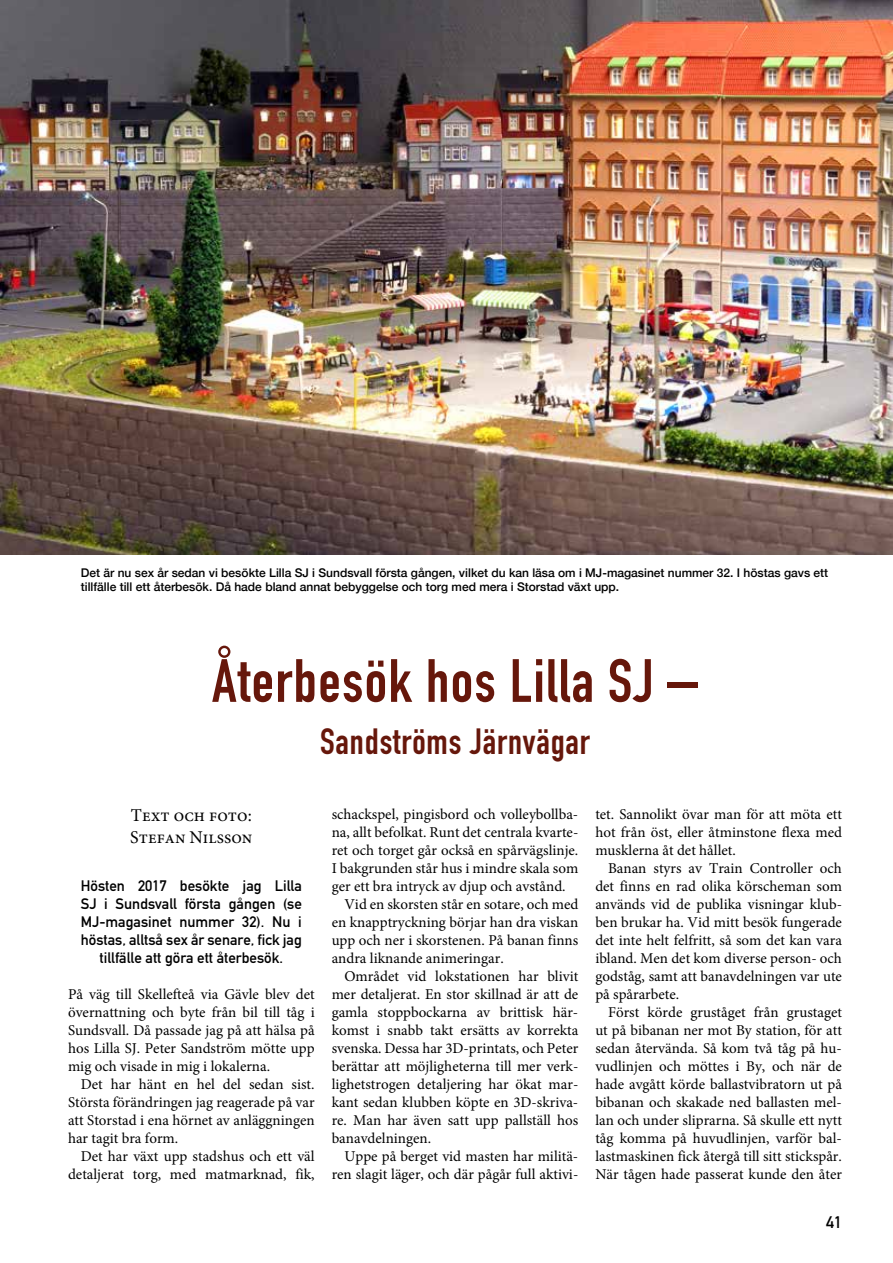
<style>
.page{position:relative;width:893px;height:1263px;background:#fff}
.page>*{position:absolute;margin:0;border:0;box-sizing:border-box;transform-origin:0 0}
.t1{font:60px "DIN Engschrift Std";letter-spacing:.025em;color:#66170b}
.t2{font:36px "DIN Engschrift Std";letter-spacing:.025em;color:#66170b}
.t3{font:18px/21.6px "Minion Pro";color:#000}
.t4{font:16.5px "DIN Mittelschrift Std";color:#000}
.t5{font:15px/18px "Minion Pro";color:#000;text-align:justify}
.t6{font:15px/18px "DIN Mittelschrift Std";color:#000;text-align:center}
.t7{font:500 12px/14.4px "Helvetica Neue";color:#000}
</style>
<div class="page">
<img style="left:0;top:0;width:893px;height:555px">
<p class="t7" style="left:81px;top:565px;width:749px">Det är nu sex år sedan vi besökte Lilla SJ i Sundsvall första gången, vilket du kan läsa om i MJ-magasinet nummer 32. I höstas gavs ett tillfälle till ett återbesök. Då hade bland annat bebyggelse och torg med mera i Storstad växt upp.</p>
<h1 class="t1" style="left:212px;top:646px;width:487px">Återbesök hos Lilla SJ –</h1>
<h2 class="t2" style="left:320px;top:720px;width:271px">Sandströms Järnvägar</h2>
<p class="t3" style="left:130px;top:804px;width:124px">Text och foto:<br>Stefan Nilsson</p>
<p class="t6" style="left:81px;top:877px;width:223px">Hösten 2017 besökte jag Lilla<br>SJ i Sundsvall första gången (se<br>MJ-magasinet nummer 32). Nu i höstas, alltså sex år senare, fick jag tillfälle att göra ett återbesök.</p>
<p class="t5" style="left:68px;top:985px;width:248px">På väg till Skellefteå via Gävle blev det övernattning och byte från bil till tåg i Sundsvall. Då passade jag på att hälsa på hos Lilla SJ. Peter Sandström mötte upp mig och visade in mig i lokalerna.</p>
<p class="t5" style="left:68px;top:1075px;width:248px;text-indent:13px">Det har hänt en hel del sedan sist.<br>Största förändringen jag reagerade på var att Storstad i ena hörnet av anläggningen har tagit bra form.</p>
<p class="t5" style="left:68px;top:1147px;width:248px;text-align:right">Det har växt upp stadshus och ett väl detaljerat torg, med matmarknad, fik,</p>
<p class="t5" style="left:332px;top:805px;width:248px">schackspel, pingisbord och volleybollba-</p>
<p class="t5" style="left:332px;top:823px;width:248px">na, allt befolkat. Runt det centrala kvarte-</p>
<p class="t5" style="left:332px;top:841px;width:248px">ret och torget går också en spårvägslinje.</p>
<p class="t5" style="left:332px;top:859px;width:248px">I bakgrunden står hus i mindre skala som</p>
<p class="t5" style="left:332px;top:877px;width:235px">ger ett bra intryck av djup och avstånd.</p>
<p class="t5" style="left:344px;top:895px;width:235px">Vid en skorsten står en sotare, och med</p>
<p class="t5" style="left:332px;top:913px;width:248px">en knapptryckning börjar han dra viskan</p>
<p class="t5" style="left:332px;top:931px;width:248px">upp och ner i skorstenen. På banan finns</p>
<p class="t5" style="left:332px;top:949px;width:174px">andra liknande animeringar.</p>
<p class="t5" style="left:344px;top:967px;width:235px">Området vid lokstationen har blivit</p>
<p class="t5" style="left:332px;top:985px;width:248px">mer detaljerat. En stor skillnad är att de</p>
<p class="t5" style="left:332px;top:1003px;width:248px">gamla stoppbockarna av brittisk här-</p>
<p class="t5" style="left:332px;top:1021px;width:248px">komst i snabb takt ersätts av korrekta</p>
<p class="t5" style="left:332px;top:1039px;width:248px">svenska. Dessa har 3D-printats, och Peter</p>
<p class="t5" style="left:332px;top:1057px;width:248px">berättar att möjligheterna till mer verk-</p>
<p class="t5" style="left:332px;top:1075px;width:248px">lighetstrogen detaljering har ökat mar-</p>
<p class="t5" style="left:332px;top:1093px;width:248px">kant sedan klubben köpte en 3D-skriva-</p>
<p class="t5" style="left:332px;top:1111px;width:248px">re. Man har även satt upp pallställ hos</p>
<p class="t5" style="left:332px;top:1129px;width:101px">banavdelningen.</p>
<p class="t5" style="left:344px;top:1147px;width:235px">Uppe på berget vid masten har militä-</p>
<p class="t5" style="left:332px;top:1165px;width:248px">ren slagit läger, och där pågår full aktivi-</p>
<p class="t5" style="left:595px;top:805px;width:248px">tet. Sannolikt övar man för att möta ett hot från öst, eller åtminstone flexa med musklerna åt det hållet.</p>
<p class="t5" style="left:595px;top:859px;width:248px;text-indent:13px">Banan styrs av Train Controller och det finns en rad olika körscheman som används vid de publika visningar klub&shy;ben brukar ha. Vid mitt besök fungerade det inte helt felfritt, så som det kan vara ibland. Men det kom diverse person- och godståg, samt att banavdelningen var ute på spårarbete.</p>
<p class="t5" style="left:595px;top:1003px;width:248px;text-indent:13px">Först körde gruståget från grustaget ut på bibanan ner mot By station, för att sedan återvända. Så kom två tåg på hu&shy;vudlinjen och möttes i By, och när de hade avgått körde ballastvibratorn ut på bibanan och skakade ned ballasten mel&shy;lan och under sliprarna. Så skulle ett nytt tåg komma på huvudlinjen, varför bal&shy;lastmaskinen fick återgå till sitt stickspår.<br>När tågen hade passerat kunde den åter</p>
<p class="t4" style="left:826px;top:1212px;width:17px">41</p>
</div>
